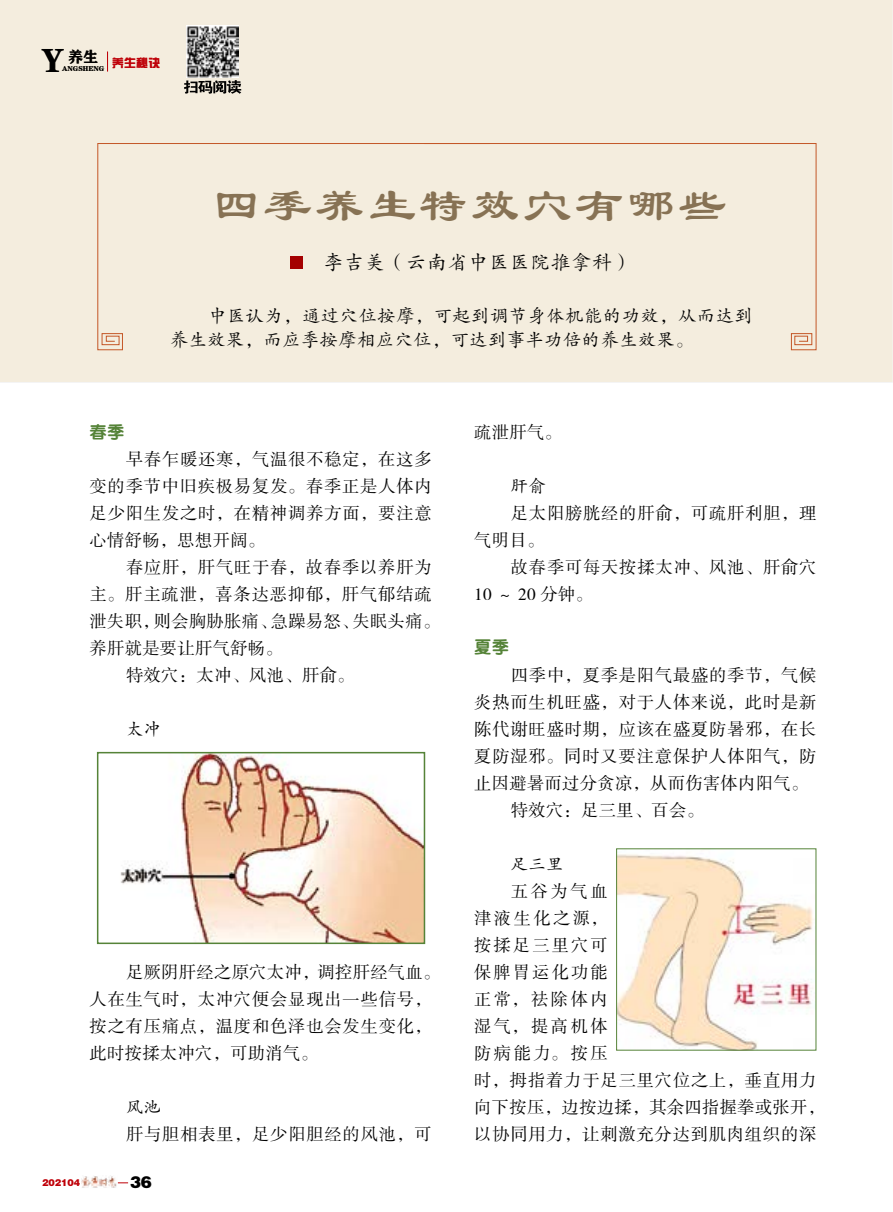
<style>
.page{position:relative;width:893px;height:1212px;background:#fff}
.page>*{position:absolute;margin:0;border:0;box-sizing:border-box;transform-origin:0 0}
.t1{font:48px "FZLSK GBK1 0";letter-spacing:.08em;color:#877254}
.t2{font:33.45px "FZCHSJW GB1 0";color:#000}
.t3{font:19.5px "FZKTK GBK1 0";letter-spacing:.06em;color:#000}
.t4{font:18px/24px "FZKTK GBK1 0";letter-spacing:.04em;color:#000}
.t5{font:17.25px/27px "FZSSK GBK1 0";letter-spacing:.05em;color:#000}
.t6{font:17.25px "FZSSK GBK1 0";letter-spacing:.02em;color:#000}
.t7{font:17.25px "FZKTK GBK1 0";letter-spacing:.02em;color:#000}
.t8{font:17.25px "FZY4 K GBK1 0";color:#558338}
.t9{font:16.5px "FZCCHK GBK1 0";color:#000}
.t10{font:15px "FZCHSJW GB1 0";color:#000}
.t11{font:9.6px "FZCCHK GBK1 0";color:#bf0009}
.t12{font:7.05px "FZCHSJW GB1 0";color:#000}
</style>
<div class="page">
<img style="left:81px;top:1176px;width:36px;height:12px">
<div style="left:0;top:0;width:893px;height:383px;background:#f4edde"></div>
<svg style="left:107px;top:52px;width:1px;height:19px"></svg>
<div style="left:491px;top:143px;width:326px;height:207px;background:#f4edde"></div>
<div style="left:97px;top:143px;width:394px;height:207px;background:#f4edde"></div>
<img style="left:187px;top:25px;width:52px;height:52px">
<svg style="left:184px;top:80px;width:57px;height:14px"></svg>
<img style="left:120px;top:755px;width:302px;height:186px">
<div style="left:97px;top:752px;width:328px;height:192px;border:2px solid #558338"></div>
<img style="left:618px;top:854px;width:196px;height:194px">
<h2 class="t2" style="left:42px;top:41px;width:23px">Y</h2>
<p class="t10" style="left:68px;top:48px;width:32px">养生</p>
<p class="t12" style="left:62px;top:65px;width:99px">ANGSHENG <sup>养生秘诀</sup></p>
<h1 class="t1" style="left:212px;top:181px;width:516px">四季养生特效穴有哪些</h1>
<p class="t3" style="left:324px;top:253px;width:310px">李吉美（云南省中医医院推拿科）</p>
<p class="t4" style="left:170px;top:304px;width:584px;text-indent:38px">中医认为，通过穴位按摩，可起到调节身体机能的功效，从而达到养生效果，而应季按摩相应穴位，可达到事半功倍的养生效果。</p>
<p class="t8" style="left:90px;top:422px;width:36px">春季</p>
<p class="t5" style="left:90px;top:446px;width:344px;text-align:justify;text-indent:37px">早春乍暖还寒，气温很不稳定，在这多变的季节中旧疾极易复发。春季正是人体内足少阳生发之时，在精神调养方面，要注意心情舒畅，思想开阔。</p>
<p class="t5" style="left:126px;top:554px;width:307px">春应肝，肝气旺于春，故春季以养肝为</p>
<p class="t5" style="left:90px;top:581px;width:344px">主。肝主疏泄，喜条达恶抑郁，肝气郁结疏</p>
<p class="t6" style="left:90px;top:612px;width:352px">泄失职，则会胸胁胀痛、急躁易怒、失眠头痛。</p>
<p class="t6" style="left:90px;top:639px;width:195px">养肝就是要让肝气舒畅。</p>
<p class="t5" style="left:126px;top:662px;width:230px">特效穴：太冲、风池、肝俞。</p>
<p class="t7" style="left:126px;top:720px;width:36px">太冲</p>
<p class="t5" style="left:90px;top:959px;width:352px;text-indent:37px">足厥阴肝经之原穴太冲，调控肝经气血。人在生气时，太冲穴便会显现出一些信号，按之有压痛点，温度和色泽也会发生变化，此时按揉太冲穴，可助消气。</p>
<p class="t7" style="left:126px;top:1098px;width:36px">风池</p>
<p class="t5" style="left:126px;top:1121px;width:307px">肝与胆相表里，足少阳胆经的风池，可</p>
<p class="t11" style="left:42px;top:1176px;width:40px">202104</p>
<p class="t9" style="left:130px;top:1172px;width:23px">36</p>
<p class="t5" style="left:474px;top:419px;width:89px">疏泄肝气。</p>
<p class="t7" style="left:511px;top:477px;width:36px">肝俞</p>
<p class="t5" style="left:474px;top:500px;width:344px;text-indent:37px">足太阳膀胱经的肝俞，可疏肝利胆，理气明目。</p>
<p class="t5" style="left:474px;top:554px;width:344px;text-indent:37px">故春季可每天按揉太冲、风池、肝俞穴<br>10 ～ 20 分钟。</p>
<p class="t8" style="left:474px;top:638px;width:36px">夏季</p>
<p class="t5" style="left:511px;top:662px;width:307px">四季中，夏季是阳气最盛的季节，气候</p>
<p class="t5" style="left:474px;top:689px;width:344px">炎热而生机旺盛，对于人体来说，此时是新</p>
<p class="t5" style="left:474px;top:716px;width:344px">陈代谢旺盛时期，应该在盛夏防暑邪，在长</p>
<p class="t5" style="left:474px;top:743px;width:344px">夏防湿邪。同时又要注意保护人体阳气，防</p>
<p class="t6" style="left:474px;top:774px;width:335px">止因避暑而过分贪凉，从而伤害体内阳气。</p>
<p class="t5" style="left:511px;top:797px;width:195px">特效穴：足三里、百会。</p>
<p class="t7" style="left:511px;top:855px;width:54px">足三里</p>
<p class="t5" style="left:474px;top:878px;width:352px;text-indent:37px">五谷为气血<br>津液生化之源，<br>按揉足三里穴可<br>保脾胃运化功能<br>正常，祛除体内<br>湿气，提高机体<br>防病能力。按压<br>时，拇指着力于足三里穴位之上，垂直用力向下按压，边按边揉，其余四指握拳或张开，以协同用力，让刺激充分达到肌肉组织的深</p>
</div>
